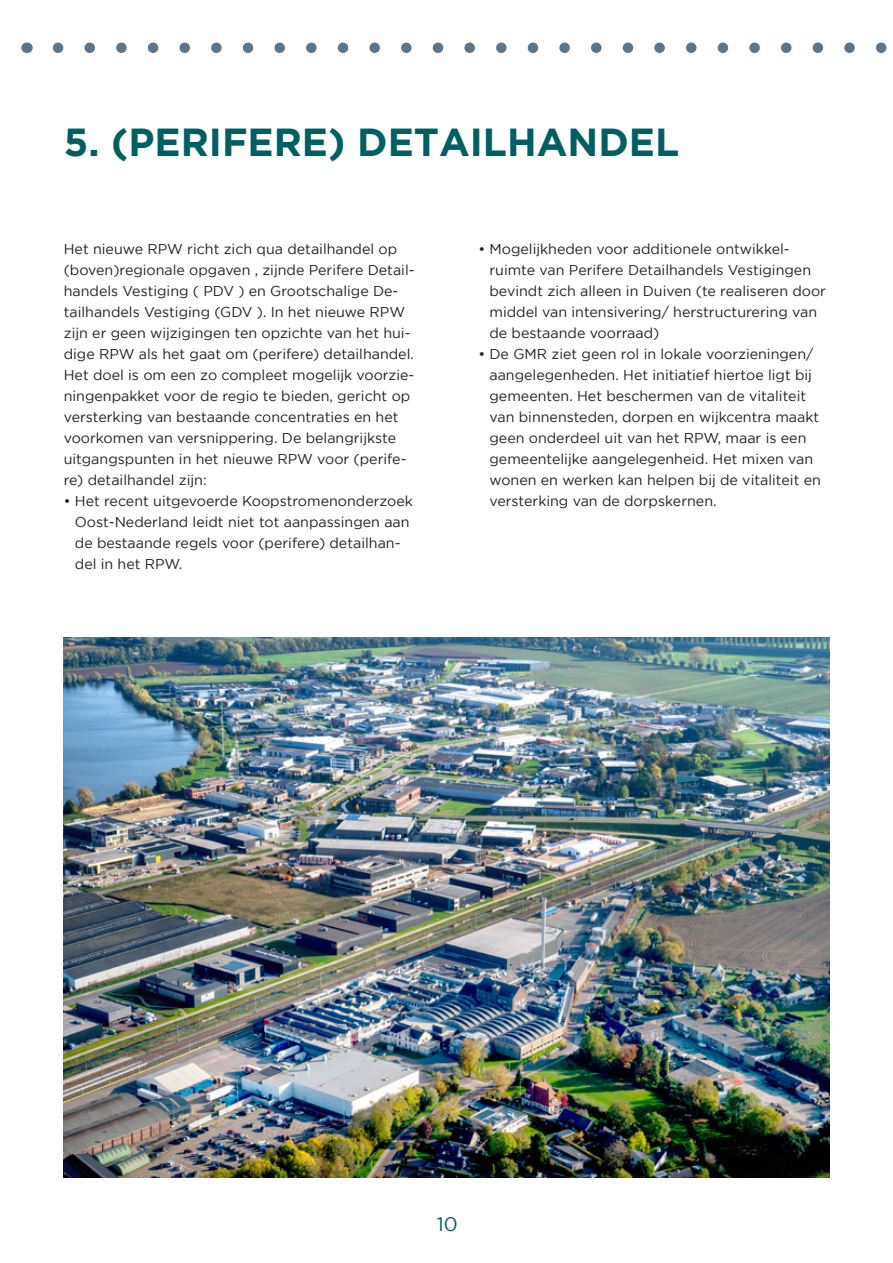
<style>
.page{position:relative;width:893px;height:1263px;background:#fff}
.page>*{position:absolute;margin:0;border:0;box-sizing:border-box;transform-origin:0 0}
.H1_Kop{font:700 39px "Gotham";color:#005f63}
.t1{font:19.5px "Gotham";color:#005f63}
.H5_Platte_tekst{font:14.25px/21px "Gotham";color:#231f20}
</style>
<div class="page">
<svg style="left:58px;top:43px;width:829px;height:10px"></svg>
<img style="left:64px;top:638px;width:765px;height:540px">
<p class="H1_Kop" style="left:64px;top:120px;width:617px">5. (PERIFERE) DETAILHANDEL</p>
<p class="H5_Platte_tekst" style="left:64px;top:238px;width:352px">Het nieuwe RPW richt zich qua detailhandel op (boven)regionale opgaven , zijnde Perifere Detail&shy;handels Vestiging ( PDV ) en Grootschalige De&shy;tailhandels Vestiging (GDV ). In het nieuwe RPW zijn er geen wijzigingen ten opzichte van het hui&shy;dige RPW als het gaat om (perifere) detailhandel.<br>Het doel is om een zo compleet mogelijk voorzie&shy;ningenpakket voor de regio te bieden, gericht op versterking van bestaande concentraties en het voorkomen van versnippering. De belangrijkste uitgangspunten in het nieuwe RPW voor (perife&shy;re) detailhandel zijn:</p>
<p class="H5_Platte_tekst" style="left:75px;top:490px;width:339px;text-indent:-11px">• Het recent uitgevoerde Koopstromenonderzoek Oost-Nederland leidt niet tot aanpassingen aan de bestaande regels voor (perifere) detailhan&shy;del in het RPW.</p>
<p class="H5_Platte_tekst" style="left:489px;top:238px;width:338px;text-indent:-11px">• Mogelijkheden voor additionele ontwikkel&shy;ruimte van Perifere Detailhandels Vestigingen bevindt zich alleen in Duiven (te realiseren door middel van intensivering/ herstructurering van de bestaande voorraad)</p>
<p class="H5_Platte_tekst" style="left:489px;top:343px;width:333px;text-indent:-11px">• De GMR ziet geen rol in lokale voorzieningen/ aangelegenheden. Het initiatief hiertoe ligt bij gemeenten. Het beschermen van de vitaliteit van binnensteden, dorpen en wijkcentra maakt geen onderdeel uit van het RPW, maar is een gemeentelijke aangelegenheid. Het mixen van wonen en werken kan helpen bij de vitaliteit en versterking van de dorpskernen.</p>
<h2 class="t1" style="left:437px;top:1213px;width:22px">10</h2>
</div>
